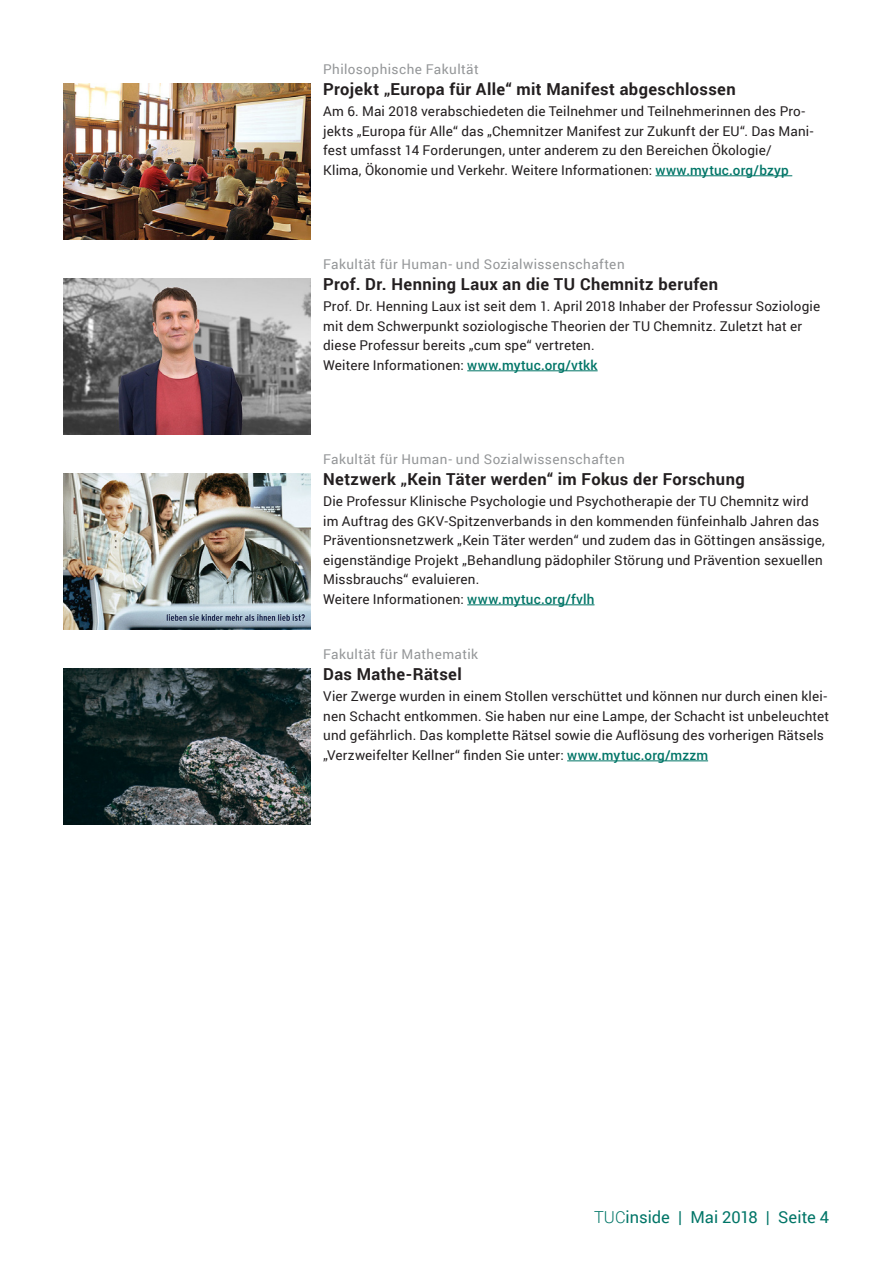
<style>
.page{position:relative;width:893px;height:1263px;background:#fff}
.page>*{position:absolute;margin:0;border:0;box-sizing:border-box;transform-origin:0 0}
.H3_Überschrift{font:700 16.5px "Roboto";letter-spacing:.025em;color:#231f20}
.t1{font:16.5px "Roboto";color:#007567}
.Fließtext{font:13.5px/19.5px "Roboto";letter-spacing:.015em;color:#231f20}
.H5_Rubrik{font:13.5px "Roboto";letter-spacing:.03em;color:#949698}
.s1{font-weight:500;color:#007567}
.s2{font-weight:300}
</style>
<div class="page">
<hr style="left:655px;top:175px;width:137px;height:1px;background:#007567">
<hr style="left:467px;top:370px;width:131px;height:1px;background:#007567">
<hr style="left:467px;top:604px;width:127px;height:1px;background:#007567">
<hr style="left:567px;top:760px;width:141px;height:1px;background:#007567">
<img style="left:64px;top:83px;width:246px;height:156px">
<img style="left:64px;top:278px;width:246px;height:156px">
<img style="left:64px;top:473px;width:246px;height:156px">
<img style="left:64px;top:668px;width:246px;height:156px">
<p class="H5_Rubrik" style="left:323px;top:60px;width:157px">Philosophische Fakultät</p>
<p class="H3_Überschrift" style="left:323px;top:78px;width:414px">Projekt „Europa für Alle“ mit Manifest abgeschlossen</p>
<p class="Fließtext" style="left:323px;top:101px;width:492px">Am 6. Mai 2018 verabschiedeten die Teilnehmer und Teilnehmerinnen des Pro&shy;jekts „Europa für Alle“ das „Chemnitzer Manifest zur Zukunft der EU“. Das Mani&shy;fest umfasst 14 Forderungen, unter anderem zu den Bereichen Ökologie/ Klima, Ökonomie und Verkehr. Weitere Informationen: <span class="s1">www.mytuc.org/bzyp</span></p>
<p class="H5_Rubrik" style="left:323px;top:255px;width:303px">Fakultät für Human- und Sozialwissenschaften</p>
<p class="H3_Überschrift" style="left:323px;top:273px;width:396px">Prof. Dr. Henning Laux an die TU Chemnitz berufen</p>
<p class="Fließtext" style="left:323px;top:296px;width:499px">Prof. Dr. Henning Laux ist seit dem 1. April 2018 Inhaber der Professur Soziologie mit dem Schwerpunkt soziologische Theorien der TU Chemnitz. Zuletzt hat er diese Professur bereits „cum spe“ vertreten.</p>
<p class="Fließtext" style="left:323px;top:355px;width:276px">Weitere Informationen: <span class="s1">www.mytuc.org/vtkk</span></p>
<p class="H5_Rubrik" style="left:323px;top:450px;width:303px">Fakultät für Human- und Sozialwissenschaften</p>
<p class="H3_Überschrift" style="left:323px;top:468px;width:423px">Netzwerk „Kein Täter werden“ im Fokus der Forschung</p>
<p class="Fließtext" style="left:323px;top:491px;width:503px">Die Professur Klinische Psychologie und Psychotherapie der TU Chemnitz wird im Auftrag des GKV-Spitzenverbands in den kommenden fünfeinhalb Jahren das Präventionsnetzwerk „Kein Täter werden“ und zudem das in Göttingen ansässige, eigenständige Projekt „Behandlung pädophiler Störung und Prävention sexuellen Missbrauchs“ evaluieren.</p>
<p class="Fließtext" style="left:323px;top:589px;width:273px">Weitere Informationen: <span class="s1">www.mytuc.org/fvlh</span></p>
<p class="H5_Rubrik" style="left:323px;top:645px;width:156px">Fakultät für Mathematik</p>
<p class="H3_Überschrift" style="left:323px;top:663px;width:140px">Das Mathe-Rätsel</p>
<p class="Fließtext" style="left:323px;top:686px;width:508px">Vier Zwerge wurden in einem Stollen verschüttet und können nur durch einen klei&shy;nen Schacht entkommen. Sie haben nur eine Lampe, der Schacht ist unbeleuchtet und gefährlich. Das komplette Rätsel sowie die Auflösung des vorherigen Rätsels „Verzweifelter Kellner“ finden Sie unter: <span class="s1">www.mytuc.org/mzzm</span></p>
<p class="t1" style="left:594px;top:1206px;width:236px"><span class="s2">TUC</span>inside | Mai 2018 | Seite 4</p>
</div>
